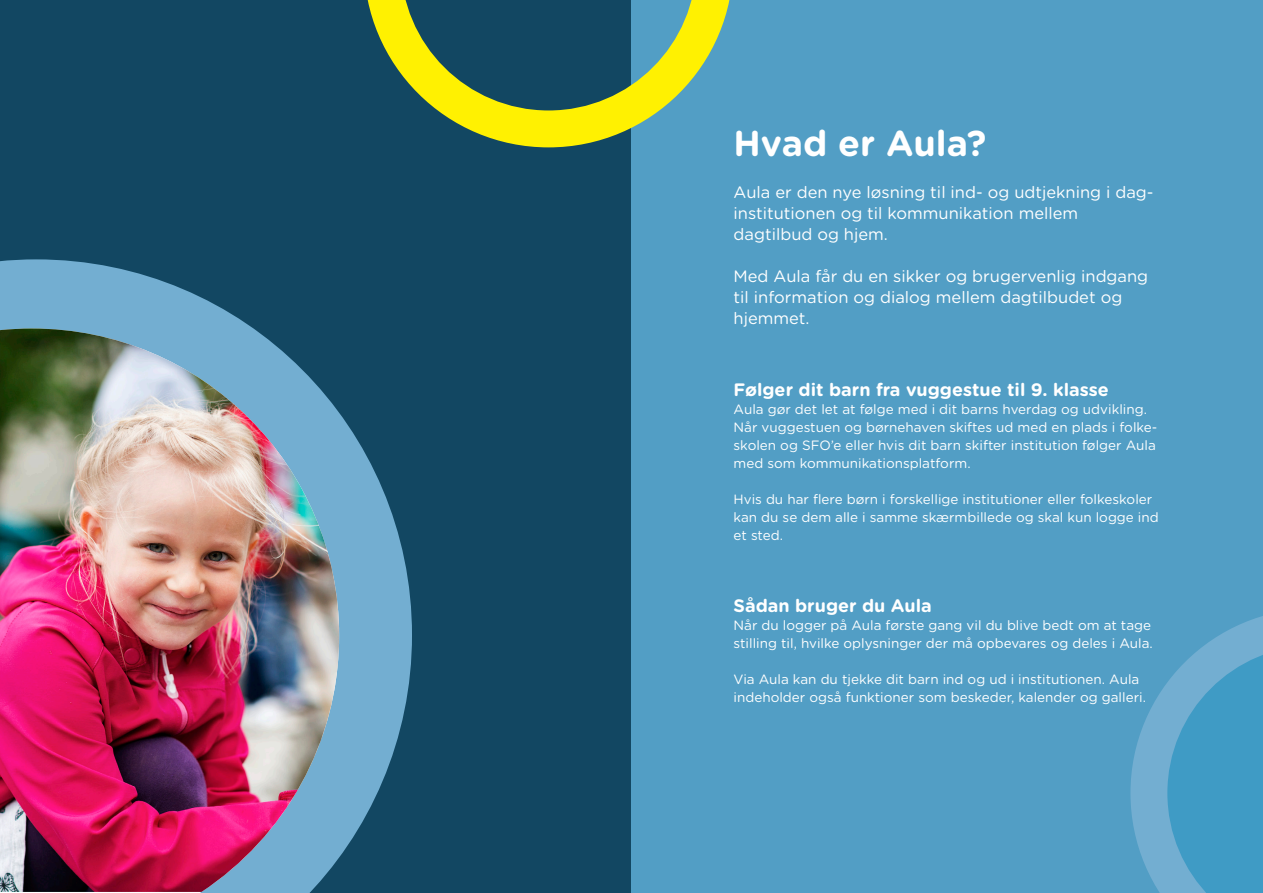
<style>
.page{position:relative;width:1263px;height:893px;background:#fff}
.page>*{position:absolute;margin:0;border:0;box-sizing:border-box;transform-origin:0 0}
.t1{font:700 36px "Gotham Rounded";color:#fff}
.t2{font:700 18px "Gotham Rounded";color:#fff}
.t3{font:16.5px/21px "Gotham Rounded";color:#fff}
.t4{font:13.5px/18px "Gotham Rounded";color:#fff}
</style>
<div class="page">
<div style="left:0;top:0;width:631px;height:893px;background:#124762"></div>
<div style="left:631px;top:0;width:632px;height:893px;background:#529ec5"></div>
<svg style="left:0;top:259px;width:412px;height:599px;fill:#73aed1"></svg>
<svg style="left:1130px;top:616px;width:133px;height:277px"></svg>
<svg style="left:367px;top:0;width:363px;height:147px"></svg>
<img style="left:0;top:328px;width:339px;height:564px">
<p class="t1" style="left:733px;top:117px;width:254px">Hvad er Aula?</p>
<p class="t3" style="left:733px;top:181px;width:422px">Aula er den nye løsning til ind- og udtjekning i dag&shy;institutionen og til kommunikation mellem</p>
<p class="t3" style="left:733px;top:223px;width:156px">dagtilbud og hjem.</p>
<p class="t3" style="left:733px;top:265px;width:416px">Med Aula får du en sikker og brugervenlig indgang til information og dialog mellem dagtilbudet og hjemmet.</p>
<p class="t2" style="left:733px;top:377px;width:377px">Følger dit barn fra vuggestue til 9. klasse</p>
<p class="t4" style="left:733px;top:400px;width:425px">Aula gør det let at følge med i dit barns hverdag og udvikling.<br>Når vuggestuen og børnehaven skiftes ud med en plads i folke&shy;skolen og SFO’e eller hvis dit barn skifter institution følger Aula med som kommunikationsplatform.</p>
<p class="t4" style="left:733px;top:490px;width:427px">Hvis du har flere børn i forskellige institutioner eller folkeskoler kan du se dem alle i samme skærmbillede og skal kun logge ind et sted.</p>
<p class="t2" style="left:733px;top:593px;width:200px">Sådan bruger du Aula</p>
<p class="t4" style="left:733px;top:616px;width:421px">Når du logger på Aula første gang vil du blive bedt om at tage stilling til, hvilke oplysninger der må opbevares og deles i Aula.</p>
<p class="t4" style="left:733px;top:670px;width:414px">Via Aula kan du tjekke dit barn ind og ud i institutionen. Aula indeholder også funktioner som beskeder, kalender og galleri.</p>
</div>
